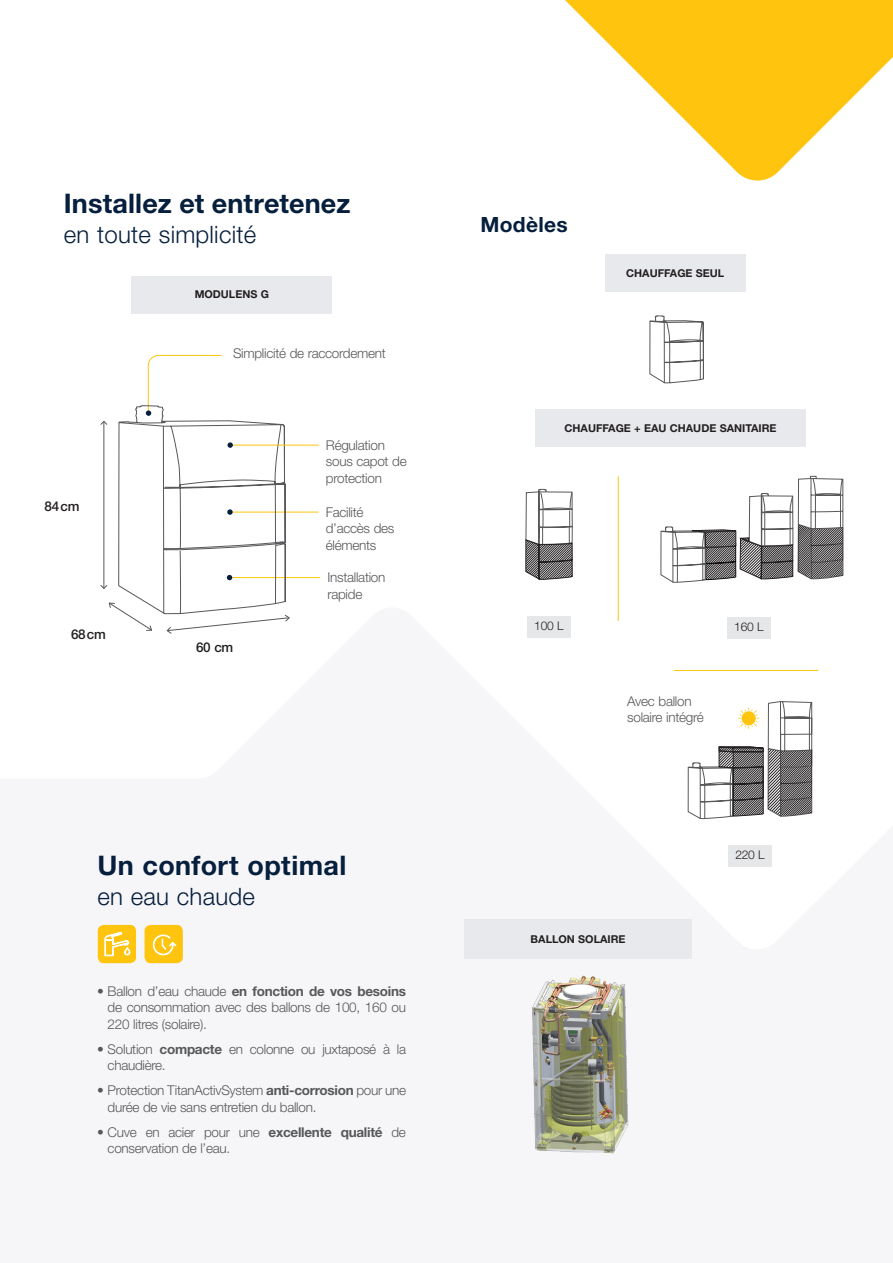
<style>
.page{position:relative;width:893px;height:1263px;background:#fff}
.page>*{position:absolute;margin:0;border:0;box-sizing:border-box;transform-origin:0 0}
.t1{font:700 27px "Helvetica Neue LT Std";letter-spacing:.005em;color:#061f3d}
.t2{font:300 24px "Helvetica Neue LT Std";letter-spacing:.01em;color:#061f3d}
.t3{font:700 21px "Helvetica Neue LT Std";letter-spacing:.015em;color:#061f3d}
.t4{font:300 13.5px/16.5px "Helvetica Neue LT Std";letter-spacing:-.02em;color:#57585a}
.t5{font:500 13.5px "Helvetica Neue LT Std";letter-spacing:-.02em;color:#231f20}
.t6{font:300 12px "Helvetica Neue LT Std";letter-spacing:-.02em;color:#231f20}
.t7{font:700 10.8px "Helvetica Neue LT Std";color:#231f20}
.s1{font-weight:700}
</style>
<div class="page">
<div style="left:131px;top:276px;width:201px;height:37px;background:#e8e9ed"></div>
<div style="left:605px;top:254px;width:141px;height:37px;background:#e8e9ed"></div>
<hr style="left:231px;top:512px;width:88px;height:1px;background:#fec40e">
<hr style="left:618px;top:476px;width:1px;height:145px;background:#fec40e">
<svg style="left:147px;top:355px;width:75px;height:50px"></svg>
<svg style="left:565px;top:0;width:328px;height:181px;fill:#fec40e"></svg>
<div style="left:535px;top:409px;width:271px;height:38px;background:#e8e9ed"></div>
<hr style="left:104px;top:421px;width:1px;height:167px;background:#57585a">
<svg style="left:100px;top:585px;width:8px;height:4px"></svg>
<svg style="left:100px;top:421px;width:8px;height:4px"></svg>
<svg style="left:286px;top:615px;width:4px;height:7px"></svg>
<svg style="left:109px;top:602px;width:9px;height:7px"></svg>
<hr style="left:228px;top:577px;width:92px;height:1px;background:#fec40e">
<div style="left:465px;top:919px;width:227px;height:40px;background:#e8e9ed"></div>
<svg style="left:649px;top:315px;width:55px;height:69px"></svg>
<svg style="left:525px;top:141px;width:48px;height:497px"></svg>
<svg style="left:767px;top:0;width:45px;height:476px"></svg>
<svg style="left:660px;top:476px;width:184px;height:370px"></svg>
<div style="left:728px;top:846px;width:44px;height:21px;background:#e6e7e9"></div>
<hr style="left:674px;top:670px;width:144px;height:1px;background:#fec40e">
<svg style="left:118px;top:405px;width:168px;height:559px"></svg>
<svg style="left:163px;top:541px;width:121px;height:9px"></svg>
<img style="left:532px;top:975px;width:97px;height:179px">
<div style="left:98px;top:925px;width:38px;height:38px;background:#fec40e;border-radius:6px"></div>
<svg style="left:105px;top:932px;width:25px;height:24px"></svg>
<div style="left:145px;top:925px;width:38px;height:38px;background:#fec40e;border-radius:6px"></div>
<svg style="left:152px;top:934px;width:25px;height:22px"></svg>
<hr style="left:232px;top:445px;width:87px;height:1px;background:#fec40e">
<svg style="left:227px;top:442px;width:6px;height:6px"></svg>
<h1 class="t1" style="left:64px;top:186px;width:288px">Installez et entretenez</h1>
<h2 class="t2" style="left:64px;top:219px;width:194px">en toute simplicité</h2>
<p class="t7" style="left:195px;top:288px;width:76px">MODULENS G</p>
<p class="t4" style="left:233px;top:345px;width:154px">Simplicité de raccordement</p>
<p class="t5" style="left:45px;top:498px;width:36px">84cm</p>
<p class="t5" style="left:71px;top:626px;width:36px">68cm</p>
<p class="t5" style="left:196px;top:639px;width:39px">60 cm</p>
<p class="t4" style="left:326px;top:436px;width:82px">Régulation sous capot de protection</p>
<p class="t4" style="left:326px;top:503px;width:70px">Facilité d’accès des éléments</p>
<p class="t4" style="left:327px;top:569px;width:60px">Installation rapide</p>
<h1 class="t1" style="left:97px;top:849px;width:251px">Un confort optimal</h1>
<h2 class="t2" style="left:97px;top:882px;width:159px">en eau chaude</h2>
<p class="t4" style="left:108px;top:982px;width:300px;text-align:justify;text-indent:-10px">• Ballon d’eau chaude <span class="s1">en fonction de vos besoins </span>de consommation avec des ballons de 100, 160 ou 220 litres (solaire).</p>
<p class="t4" style="left:108px;top:1040px;width:300px;text-indent:-10px">• Solution <span class="s1">compacte</span> en colonne ou juxtaposé à la chaudière.</p>
<p class="t4" style="left:108px;top:1082px;width:300px;text-indent:-10px">• Protection TitanActivSystem <span class="s1">anti-corrosion</span> pour une durée de vie sans entretien du ballon.</p>
<p class="t4" style="left:108px;top:1123px;width:300px;text-indent:-10px">• Cuve en acier pour une <span class="s1">excellente qualité</span> de conservation de l’eau.</p>
<h3 class="t3" style="left:480px;top:212px;width:89px">Modèles</h3>
<p class="t7" style="left:626px;top:266px;width:100px">CHAUFFAGE SEUL</p>
<p class="t7" style="left:565px;top:421px;width:213px">CHAUFFAGE + EAU CHAUDE SANITAIRE</p>
<p class="t6" style="left:534px;top:619px;width:31px">100 L</p>
<p class="t6" style="left:734px;top:619px;width:31px">160 L</p>
<p class="t4" style="left:627px;top:692px;width:78px">Avec ballon solaire intégré</p>
<p class="t7" style="left:531px;top:932px;width:96px">BALLON SOLAIRE</p>
<p class="t6" style="left:735px;top:848px;width:31px">220 L</p>
</div>
